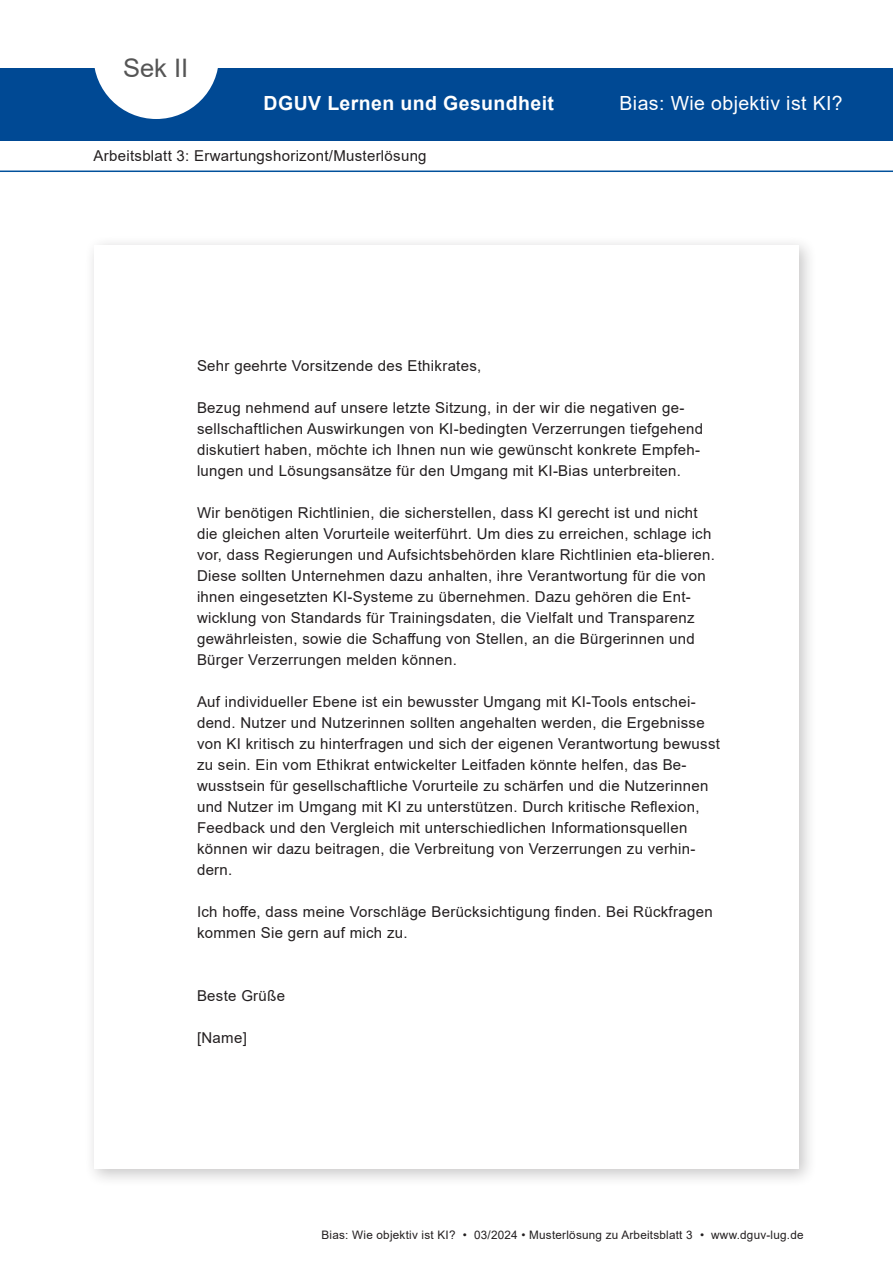
<style>
.page{position:relative;width:893px;height:1263px;background:#fff}
.page>*{position:absolute;margin:0;border:0;box-sizing:border-box;transform-origin:0 0}
.t1{font:25.5px "Arial";color:#555}
.t2{font:700 19.5px "Arial";letter-spacing:.02em;color:#fff}
.t3{font:19.5px "Arial";letter-spacing:.02em;color:#fff}
.t4{font:15px/21px "Arial";letter-spacing:.02em;color:#231f20}
.t5{font:11.7px "Arial";letter-spacing:.02em;color:#231f20}
</style>
<div class="page">
<div style="left:0;top:68px;width:893px;height:72px;background:#004994"></div>
<svg style="left:94px;top:68px;width:124px;height:51px"></svg>
<hr style="left:0;top:171px;width:893px;height:1px;background:#01519b">
<div style="left:84px;top:235px;width:733px;height:952px;background:#231f20;opacity:.25"></div>
<div style="left:94px;top:245px;width:705px;height:924px;background:#fff"></div>
<h1 class="t1" style="left:123px;top:50px;width:67px">Sek II</h1>
<h2 class="t2" style="left:264px;top:89px;width:292px">DGUV Lernen und Gesundheit</h2>
<p class="t4" style="left:94px;top:145px;width:335px">Arbeitsblatt 3: Erwartungshorizont/Musterlösung</p>
<h2 class="t3" style="left:620px;top:89px;width:225px">Bias: Wie objektiv ist KI?</h2>
<p class="t4" style="left:197px;top:355px;width:286px">Sehr geehrte Vorsitzende des Ethikrates,</p>
<p class="t4" style="left:197px;top:397px;width:507px">Bezug nehmend auf unsere letzte Sitzung, in der wir die negativen ge&shy;sellschaftlichen Auswirkungen von KI-bedingten Verzerrungen tiefgehend diskutiert haben, möchte ich Ihnen nun wie gewünscht konkrete Empfeh&shy;lungen und Lösungsansätze für den Umgang mit KI-Bias unterbreiten.</p>
<p class="t4" style="left:197px;top:502px;width:519px">Wir benötigen Richtlinien, die sicherstellen, dass KI gerecht ist und nicht die gleichen alten Vorurteile weiterführt. Um dies zu erreichen, schlage ich vor, dass Regierungen und Aufsichtsbehörden klare Richtlinien eta-blieren.<br>Diese sollten Unternehmen dazu anhalten, ihre Verantwortung für die von ihnen eingesetzten KI-Systeme zu übernehmen. Dazu gehören die Ent&shy;wicklung von Standards für Trainingsdaten, die Vielfalt und Transparenz gewährleisten, sowie die Schaffung von Stellen, an die Bürgerinnen und Bürger Verzerrungen melden können.</p>
<p class="t4" style="left:197px;top:691px;width:524px">Auf individueller Ebene ist ein bewusster Umgang mit KI-Tools entschei&shy;dend. Nutzer und Nutzerinnen sollten angehalten werden, die Ergebnisse von KI kritisch zu hinterfragen und sich der eigenen Verantwortung bewusst zu sein. Ein vom Ethikrat entwickelter Leitfaden könnte helfen, das Be&shy;wusstsein für gesellschaftliche Vorurteile zu schärfen und die Nutzerinnen und Nutzer im Umgang mit KI zu unterstützen. Durch kritische Reflexion, Feedback und den Vergleich mit unterschiedlichen Informationsquellen können wir dazu beitragen, die Verbreitung von Verzerrungen zu verhin&shy;dern.</p>
<p class="t4" style="left:197px;top:901px;width:517px">Ich hoffe, dass meine Vorschläge Berücksichtigung finden. Bei Rückfragen kommen Sie gern auf mich zu.</p>
<p class="t4" style="left:197px;top:985px;width:90px">Beste Grüße</p>
<p class="t4" style="left:197px;top:1027px;width:51px">[Name]</p>
<p class="t5" style="left:322px;top:1227px;width:484px">Bias: Wie objektiv ist KI? • 03/2024 • Musterlösung zu Arbeitsblatt 3 • www.dguv-lug.de</p>
</div>
